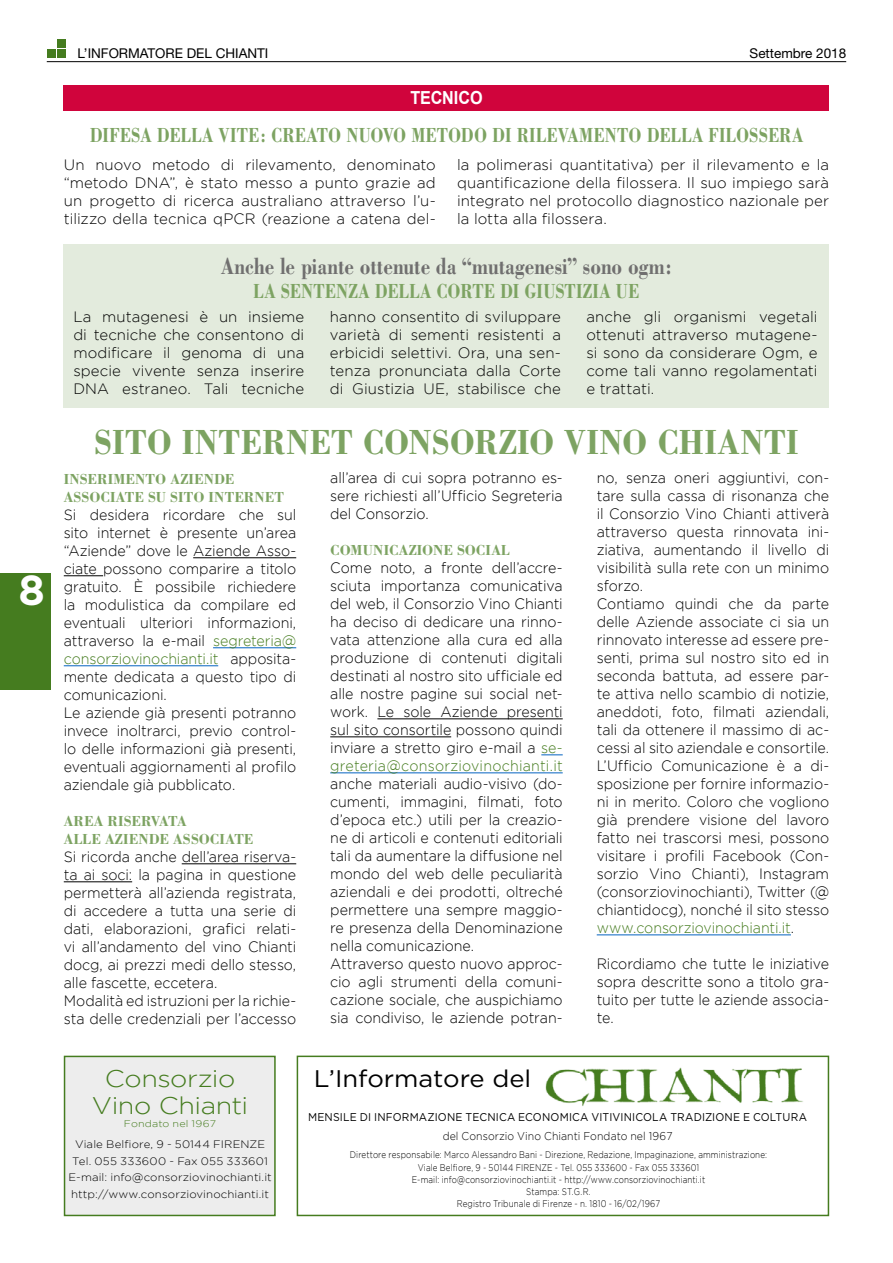
<style>
.page{position:relative;width:893px;height:1263px;background:#fff}
.page>*{position:absolute;margin:0;border:0;box-sizing:border-box;transform-origin:0 0}
.t1{font:700 42px "Gotham";color:#fff}
.t2{font:700 36px "Bodoni";letter-spacing:.005em;color:#7da362;scale:.9 1}
.t3{font:700 24px "Bodoni";color:#706f6f;scale:.8 1}
.t4{font:300 24px/26.2px "Gotham";letter-spacing:-.02em;color:#457c1f;text-align:center;scale:1.12 1}
.t5{font:24px "Gotham";color:#000;scale:1.07 1}
.t6{font:700 21px "Bodoni";letter-spacing:.01em;color:#7da362;scale:.8 1}
.t7{font:700 18px "Arial";letter-spacing:-.01em;color:#fff;scale:.9 1}
.t8{font:300 15px/18px "Gotham";letter-spacing:-.005em;color:#000;scale:.95 1}
.t9{font:300 15px/18px "Gotham";letter-spacing:-.005em;color:#000;text-align:justify}
.t10{font:700 15px/18px "Bodoni";letter-spacing:.005em;color:#7da362;scale:.95 1}
.t11{font:13.5px "Helvetica Neue";color:#000}
.t12{font:11.25px "Gotham";letter-spacing:.015em;color:#000;scale:.93 1}
.t13{font:300 11.25px "Gotham";letter-spacing:.01em;color:#000;scale:.93 1}
.t14{font:300 10.8px/16.5px "Gotham";letter-spacing:.005em;color:#000;text-align:center;scale:1.06 1}
.t15{font:300 9.6px/12px "Gotham";letter-spacing:.01em;color:#000;text-align:center;scale:.84 1}
.t16{font:300 9.6px "Gotham";letter-spacing:.015em;color:#457c1f;scale:1.12 1}
.s1{color:#457c1f}
</style>
<div class="page">
<div style="left:47px;top:49px;width:8px;height:9px;background:#457c1f"></div>
<div style="left:57px;top:49px;width:8px;height:9px;background:#457c1f"></div>
<div style="left:57px;top:39px;width:8px;height:9px;background:#457c1f"></div>
<hr style="left:47px;top:61px;width:799px;height:1px;background:#000">
<div style="left:0;top:573px;width:51px;height:117px;background:#457c1f"></div>
<hr style="left:193px;top:557px;width:103px;height:1px;background:#000">
<hr style="left:64px;top:575px;width:39px;height:1px;background:#000">
<hr style="left:213px;top:647px;width:83px;height:1px;background:#0563c1">
<hr style="left:64px;top:665px;width:154px;height:1px;background:#0563c1">
<hr style="left:182px;top:863px;width:114px;height:1px;background:#000">
<hr style="left:64px;top:881px;width:68px;height:1px;background:#000">
<hr style="left:377px;top:719px;width:186px;height:1px;background:#000">
<hr style="left:330px;top:737px;width:121px;height:1px;background:#000">
<svg style="left:541px;top:755px;width:22px;height:1px"></svg>
<hr style="left:330px;top:773px;width:233px;height:1px;background:#0563c1">
<hr style="left:597px;top:935px;width:194px;height:1px;background:#0563c1">
<div style="left:64px;top:1056px;width:212px;height:160px;background:#ededed;border:2px solid #457c1f"></div>
<div style="left:297px;top:1055px;width:532px;height:161px;background:#fff;border:2px solid #457c1f"></div>
<img style="left:545px;top:1067px;width:258px;height:39px">
<div style="left:64px;top:244px;width:765px;height:164px;background:#e3ebdd"></div>
<div style="left:64px;top:85px;width:765px;height:25px;background:#d0043c"></div>
<h1 class="t1" style="left:19px;top:566px;width:28px">8</h1>
<p class="t11" style="left:77px;top:45px;width:193px">L’INFORMATORE DEL CHIANTI</p>
<p class="t11" style="left:750px;top:45px;width:98px">Settembre 2018</p>
<p class="t7" style="left:410px;top:86px;width:82px">TECNICO</p>
<h3 class="t6" style="left:90px;top:122px;width:893px">DIFESA DELLA VITE: CREATO NUOVO METODO DI RILEVAMENTO DELLA FILOSSERA</h3>
<p class="t9" style="left:64px;top:155px;width:374px">Un nuovo metodo di rilevamento, denominato “metodo DNA”, è stato messo a punto grazie ad un progetto di ricerca australiano attraverso l’u&shy;tilizzo della tecnica qPCR (reazione a catena del-</p>
<p class="t9" style="left:457px;top:155px;width:374px">la polimerasi quantitativa) per il rilevamento e la quantificazione della filossera. Il suo impiego sarà integrato nel protocollo diagnostico nazionale per la lotta alla filossera.</p>
<h3 class="t3" style="left:221px;top:251px;width:565px">Anche le piante ottenute da “mutagenesi” sono ogm:</h3>
<h3 class="t6" style="left:254px;top:278px;width:484px">LA SENTENZA DELLA CORTE DI GIUSTIZIA UE</h3>
<p class="t9" style="left:73px;top:308px;width:233px">La mutagenesi è un insieme di tecniche che consentono di modificare il genoma di una specie vivente senza inserire DNA estraneo. Tali tecniche</p>
<p class="t9" style="left:330px;top:308px;width:233px">hanno consentito di sviluppare varietà di sementi resistenti a erbicidi selettivi. Ora, una sen&shy;tenza pronunciata dalla Corte di Giustizia UE, stabilisce che</p>
<p class="t9" style="left:586px;top:308px;width:233px">anche gli organismi vegetali ottenuti attraverso mutagene&shy;si sono da considerare Ogm, e come tali vanno regolamentati e trattati.</p>
<h2 class="t2" style="left:94px;top:419px;width:784px">SITO INTERNET CONSORZIO VINO CHIANTI</h2>
<p class="t10" style="left:64px;top:470px;width:233px">INSERIMENTO AZIENDE<br>ASSOCIATE SU SITO INTERNET</p>
<p class="t8" style="left:64px;top:505px;width:246px">Si desidera ricordare che sul sito internet è presente un’area “Aziende” dove le Aziende Asso&shy;ciate possono comparire a titolo gratuito. È possibile richiedere la modulistica da compilare ed eventuali ulteriori informazioni, attraverso la e-mail <span class="s1">segreteria@ consorziovinochianti.it</span> apposita&shy;mente dedicata a questo tipo di comunicazioni.<br>Le aziende già presenti potranno invece inoltrarci, previo control&shy;lo delle informazioni già presenti, eventuali aggiornamenti al profilo aziendale già pubblicato.</p>
<p class="t10" style="left:64px;top:812px;width:201px">AREA RISERVATA<br>ALLE AZIENDE ASSOCIATE</p>
<p class="t8" style="left:64px;top:847px;width:246px">Si ricorda anche dell’area riserva&shy;ta ai soci: la pagina in questione permetterà all’azienda registrata, di accedere a tutta una serie di dati, elaborazioni, grafici relati&shy;vi all’andamento del vino Chianti docg, ai prezzi medi dello stesso, alle fascette, eccetera.<br>Modalità ed istruzioni per la richie&shy;sta delle credenziali per l’accesso</p>
<p class="t8" style="left:330px;top:468px;width:246px;text-align:justify">all’area di cui sopra potranno es&shy;sere richiesti all’Ufficio Segreteria del Consorzio.</p>
<p class="t10" style="left:330px;top:541px;width:191px">COMUNICAZIONE SOCIAL</p>
<p class="t8" style="left:330px;top:558px;width:246px;text-align:justify">Come noto, a fronte dell’accre&shy;sciuta importanza comunicativa del web, il Consorzio Vino Chianti ha deciso di dedicare una rinno&shy;vata attenzione alla cura ed alla produzione di contenuti digitali destinati al nostro sito ufficiale ed alle nostre pagine sui social net&shy;work. Le sole Aziende presenti sul sito consortile possono quindi inviare a stretto giro e-mail a <span class="s1">se&shy;greteria@consorziovinochianti.it</span></p>
<p class="t8" style="left:330px;top:774px;width:246px">anche materiali audio-visivo (do&shy;cumenti, immagini, filmati, foto d’epoca etc.) utili per la creazio&shy;ne di articoli e contenuti editoriali tali da aumentare la diffusione nel mondo del web delle peculiarità aziendali e dei prodotti, oltreché permettere una sempre maggio&shy;re presenza della Denominazione nella comunicazione.<br>Attraverso questo nuovo approc&shy;cio agli strumenti della comuni&shy;cazione sociale, che auspichiamo sia condiviso, le aziende potran-</p>
<p class="t8" style="left:597px;top:468px;width:246px">no, senza oneri aggiuntivi, con&shy;tare sulla cassa di risonanza che il Consorzio Vino Chianti attiverà attraverso questa rinnovata ini&shy;ziativa, aumentando il livello di visibilità sulla rete con un minimo sforzo.<br>Contiamo quindi che da parte delle Aziende associate ci sia un rinnovato interesse ad essere pre&shy;senti, prima sul nostro sito ed in seconda battuta, ad essere par&shy;te attiva nello scambio di notizie, aneddoti, foto, filmati aziendali, tali da ottenere il massimo di ac&shy;cessi al sito aziendale e consortile.<br>L’Ufficio Comunicazione è a di&shy;sposizione per fornire informazio&shy;ni in merito. Coloro che vogliono già prendere visione del lavoro fatto nei trascorsi mesi, possono visitare i profili Facebook (Con&shy;sorzio Vino Chianti), Instagram (consorziovinochianti), Twitter (@ chiantidocg), nonché il sito stesso <span class="s1">www.consorziovinochianti.it</span>.</p>
<p class="t8" style="left:597px;top:954px;width:246px;text-align:justify">Ricordiamo che tutte le iniziative sopra descritte sono a titolo gra&shy;tuito per tutte le aziende associa&shy;te.</p>
<h3 class="t4" style="left:92px;top:1065px;width:141px">Consorzio<br>Vino Chianti</h3>
<p class="t16" style="left:124px;top:1118px;width:84px">Fondato nel 1967</p>
<p class="t14" style="left:68px;top:1136px;width:193px">Viale Belfiore, 9 - 50144 FIRENZE Tel. 055 333600 - Fax 055 333601<br>E-mail: info@consorziovinochianti.it http://www.consorziovinochianti.it</p>
<h3 class="t5" style="left:314px;top:1066px;width:205px">L’Informatore del</h3>
<p class="t12" style="left:308px;top:1111px;width:538px">MENSILE DI INFORMAZIONE TECNICA ECONOMICA VITIVINICOLA TRADIZIONE E COLTURA</p>
<p class="t13" style="left:443px;top:1129px;width:249px">del Consorzio Vino Chianti Fondato nel 1967</p>
<p class="t15" style="left:350px;top:1149px;width:498px">Direttore responsabile: Marco Alessandro Bani - Direzione, Redazione, Impaginazione, amministrazione:<br>Viale Belfiore, 9 - 50144 FIRENZE - Tel. 055 333600 - Fax 055 333601<br>E-mail: info@consorziovinochianti.it - http://www.consorziovinochianti.it<br>Stampa: ST.G.R.<br>Registro Tribunale di Firenze - n. 1810 - 16/02/1967</p>
</div>
